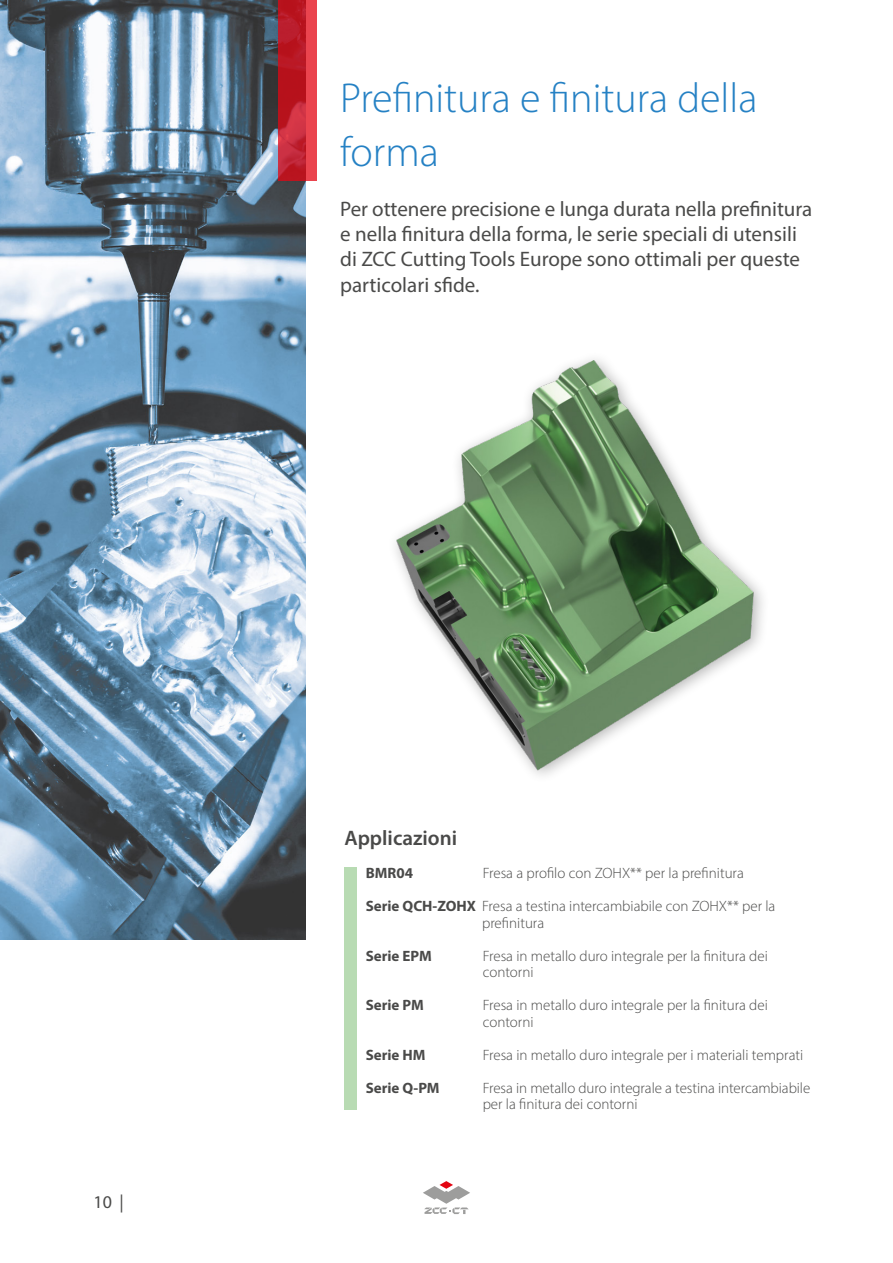
<style>
.page{position:relative;width:893px;height:1263px;background:#fff}
.page>*{position:absolute;margin:0;border:0;box-sizing:border-box;transform-origin:0 0}
.t1{font:300 42px/54px "Myriad Pro";color:#2581c4}
.t2{font:21px/25.2px "Myriad Pro";color:#4a4a49}
.t3{font:600 21px "Myriad Pro";color:#4a4a49}
.t4{font:18px "Myriad Pro";color:#4a4a49}
.t5{font:300 15px/16.5px "Myriad Pro";color:#4a4a49}
.t6{font:700 15px "Myriad Pro";color:#4a4a49}
.s1{font-weight:700}
</style>
<div class="page">
<svg style="left:423px;top:1181px;width:47px;height:33px"></svg>
<img style="left:0;top:0;width:306px;height:940px">
<svg style="left:278px;top:0;width:38px;height:181px;background:#c92733"></svg>
<div style="left:344px;top:867px;width:13px;height:242px;background:#b8dbb3"></div>
<img style="left:395px;top:360px;width:362px;height:414px">
<p class="t4" style="left:94px;top:1191px;width:32px">10 |</p>
<h1 class="t1" style="left:340px;top:71px;width:419px">Prefinitura e finitura della forma</h1>
<h2 class="t2" style="left:340px;top:196px;width:473px">Per ottenere precisione e lunga durata nella prefinitura e nella finitura della forma, le serie speciali di utensili di ZCC Cutting Tools Europe sono ottimali per queste particolari sfide.</h2>
<h2 class="t3" style="left:344px;top:824px;width:114px">Applicazioni</h2>
<p class="t6" style="left:366px;top:863px;width:49px">BMR04</p>
<p class="t5" style="left:483px;top:865px;width:263px">Fresa a profilo con ZOHX** per la prefinitura</p>
<p class="t5" style="left:482px;top:898px;width:295px;text-indent:-116px"><span class="s1">Serie QCH-ZOHX</span> Fresa a testina intercambiabile con ZOHX** per la prefinitura</p>
<p class="t6" style="left:366px;top:946px;width:68px">Serie EPM</p>
<p class="t5" style="left:483px;top:947px;width:287px">Fresa in metallo duro integrale per la finitura dei contorni</p>
<p class="t6" style="left:366px;top:995px;width:60px">Serie PM</p>
<p class="t5" style="left:483px;top:997px;width:287px">Fresa in metallo duro integrale per la finitura dei contorni</p>
<p class="t6" style="left:366px;top:1045px;width:61px">Serie HM</p>
<p class="t5" style="left:483px;top:1046px;width:322px">Fresa in metallo duro integrale per i materiali temprati</p>
<p class="t6" style="left:366px;top:1078px;width:75px">Serie Q-PM</p>
<p class="t5" style="left:483px;top:1079px;width:329px">Fresa in metallo duro integrale a testina intercambiabile per la finitura dei contorni</p>
</div>
